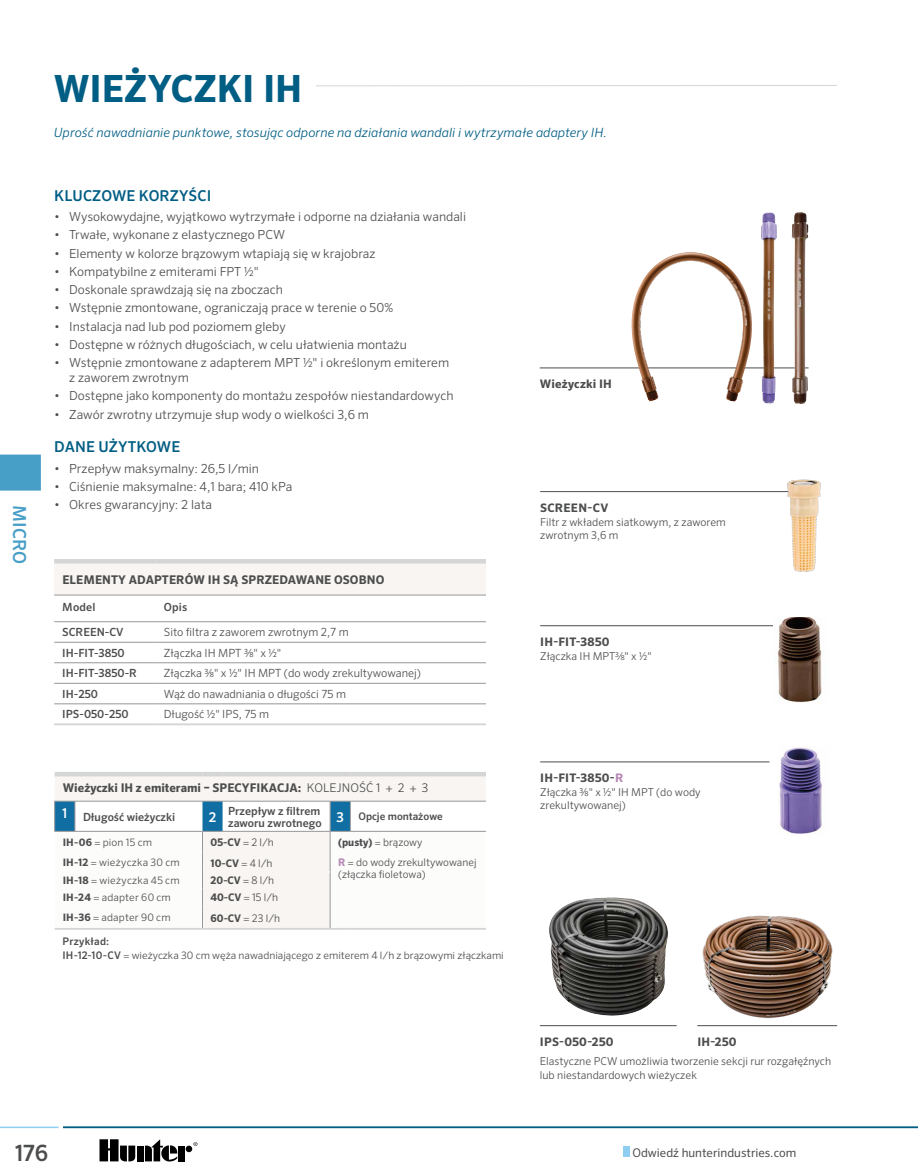
<style>
.page{position:relative;width:918px;height:1175px;background:#fff}
.page>*{position:absolute;margin:0;border:0;box-sizing:border-box;transform-origin:0 0}
.t1{font:700 37.5px "Sero Pro";letter-spacing:-.005em;color:#005d83}
.t2{font:500 22.5px "Sero Pro";color:#4c4d4d}
.t3{font:500 18px "Sero Pro";letter-spacing:.01em;color:#479ec7}
.t4{font:500 15px "Sero Pro";letter-spacing:.01em;color:#005d83}
.t5{font:500 13.5px "Sero Pro";color:#fff}
.t6{font:italic 300 12.75px "Sero Pro";letter-spacing:.01em;color:#005d83}
.t7{font:300 12.45px/15px "Sero Pro";color:#4c4d4d}
.t8{font:700 12px "Sero Pro";letter-spacing:.01em;color:#4c4d4d}
.t9{font:12px "Sero Pro";color:#4c4d4d}
.t10{font:700 11.7px "Sero Pro";letter-spacing:.015em;color:#4c4d4d}
.t11{font:300 11.25px "Sero Pro";color:#4c4d4d}
.t12{font:500 11.25px/12px "Sero Pro";color:#4c4d4d}
.t13{font:300 10.8px/13.5px "Sero Pro";color:#4c4d4d}
.t14{font:300 10.5px/12.6px "Sero Pro";color:#4c4d4d}
.t15{font:700 10.5px "Sero Pro";color:#4c4d4d}
.t16{font:500 10.5px "Sero Pro";letter-spacing:.02em;color:#4c4d4d}
.t17{font:300 10.35px "Sero Pro";color:#4c4d4d}
.s1{font-weight:300}
.s2{font-weight:700}
.s3{font-size:10.5px}
.s4{font-weight:700;color:#b585b5}
.s5{font-weight:500;font-size:10.5px}
.s6{color:#b585b5}
</style>
<div class="page">
<div style="left:623px;top:1146px;width:7px;height:10px;background:#8dcef2"></div>
<hr style="left:63px;top:1126px;width:855px;height:2px;background:#005d83">
<hr style="left:0;top:1126px;width:58px;height:2px;background:#8dcef2">
<svg style="left:194px;top:1142px;width:3px;height:4px"></svg>
<div style="left:137px;top:1145px;width:7px;height:16px;background:#000"></div>
<div style="left:186px;top:1145px;width:6px;height:7px;background:#000;border-radius:50%"></div>
<div style="left:178px;top:1145px;width:7px;height:16px;background:#000"></div>
<svg style="left:145px;top:1139px;width:32px;height:22px"></svg>
<svg style="left:100px;top:1139px;width:35px;height:22px"></svg>
<svg style="left:316px;top:85px;width:521px;height:2px"></svg>
<div style="left:0;top:454px;width:41px;height:36px;background:#479ec7"></div>
<img style="left:702px;top:915px;width:131px;height:104px">
<img style="left:549px;top:897px;width:119px;height:119px">
<div style="left:54px;top:561px;width:432px;height:34px;background:#f8f5f2"></div>
<svg style="left:54px;top:622px;width:432px;height:83px"></svg>
<hr style="left:54px;top:559px;width:102px;height:4px;background:#d4d5d5">
<hr style="left:156px;top:559px;width:330px;height:4px;background:#d4d5d5">
<hr style="left:54px;top:595px;width:102px;height:1px;background:#969798">
<hr style="left:156px;top:595px;width:330px;height:1px;background:#969798">
<hr style="left:54px;top:621px;width:102px;height:1px;background:#969798">
<hr style="left:54px;top:642px;width:102px;height:1px;background:#969798">
<hr style="left:54px;top:662px;width:102px;height:1px;background:#969798">
<hr style="left:156px;top:621px;width:330px;height:1px;background:#969798">
<hr style="left:156px;top:642px;width:330px;height:1px;background:#969798">
<hr style="left:156px;top:662px;width:330px;height:1px;background:#969798">
<hr style="left:54px;top:683px;width:102px;height:1px;background:#969798">
<hr style="left:156px;top:683px;width:330px;height:1px;background:#969798">
<hr style="left:54px;top:703px;width:102px;height:1px;background:#969798">
<hr style="left:156px;top:703px;width:330px;height:1px;background:#969798">
<hr style="left:54px;top:723px;width:102px;height:2px;background:#d4d5d5">
<hr style="left:156px;top:723px;width:330px;height:2px;background:#d4d5d5">
<hr style="left:540px;top:368px;width:269px;height:1px;background:#4c4d4d">
<hr style="left:540px;top:491px;width:257px;height:1px;background:#4c4d4d">
<hr style="left:540px;top:761px;width:230px;height:1px;background:#4c4d4d">
<hr style="left:540px;top:625px;width:276px;height:1px;background:#4c4d4d">
<hr style="left:697px;top:1025px;width:140px;height:1px;background:#4c4d4d">
<hr style="left:540px;top:1025px;width:137px;height:1px;background:#4c4d4d">
<svg style="left:55px;top:776px;width:431px;height:25px;fill:#f8f5f2"></svg>
<hr style="left:55px;top:772px;width:20px;height:4px;background:#d4d5d5">
<hr style="left:75px;top:772px;width:128px;height:4px;background:#d4d5d5">
<hr style="left:202px;top:772px;width:21px;height:4px;background:#d4d5d5">
<hr style="left:223px;top:772px;width:107px;height:4px;background:#d4d5d5">
<hr style="left:330px;top:772px;width:20px;height:4px;background:#d4d5d5">
<hr style="left:350px;top:772px;width:136px;height:4px;background:#d4d5d5">
<svg style="left:54px;top:801px;width:432px;height:128px"></svg>
<img style="left:779px;top:746px;width:43px;height:88px">
<img style="left:779px;top:479px;width:42px;height:93px">
<img style="left:774px;top:617px;width:48px;height:86px">
<img style="left:792px;top:213px;width:16px;height:191px">
<img style="left:761px;top:212px;width:15px;height:192px">
<img style="left:632px;top:252px;width:58px;height:149px">
<h1 class="t1" style="left:54px;top:66px;width:250px">WIEŻYCZKI IH</h1>
<h3 class="t3" style="left:30px;top:505px;width:61px;rotate:90deg">MICRO</h3>
<p class="t6" style="left:54px;top:125px;width:555px">Uprość nawadnianie punktowe, stosując odporne na działania wandali i wytrzymałe adaptery IH.</p>
<p class="t4" style="left:54px;top:186px;width:159px">KLUCZOWE KORZYŚCI</p>
<p class="t7" style="left:54px;top:209px;width:413px">• Wysokowydajne, wyjątkowo wytrzymałe i odporne na działania wandali</p>
<p class="t7" style="left:54px;top:227px;width:232px">• Trwałe, wykonane z elastycznego PCW</p>
<p class="t7" style="left:54px;top:246px;width:323px">• Elementy w kolorze brązowym wtapiają się w krajobraz</p>
<p class="t7" style="left:54px;top:264px;width:206px">• Kompatybilne z emiterami FPT ½"</p>
<p class="t7" style="left:54px;top:282px;width:230px">• Doskonale sprawdzają się na zboczach</p>
<p class="t7" style="left:54px;top:300px;width:341px">• Wstępnie zmontowane, ograniczają prace w terenie o 50%</p>
<p class="t7" style="left:54px;top:319px;width:233px">• Instalacja nad lub pod poziomem gleby</p>
<p class="t7" style="left:54px;top:337px;width:354px">• Dostępne w różnych długościach, w celu ułatwienia montażu</p>
<p class="t7" style="left:69px;top:355px;width:382px;text-indent:-15px">• Wstępnie zmontowane z adapterem MPT ½" i określonym emiterem z zaworem zwrotnym</p>
<p class="t7" style="left:54px;top:388px;width:401px">• Dostępne jako komponenty do montażu zespołów niestandardowych</p>
<p class="t7" style="left:54px;top:406px;width:316px">• Zawór zwrotny utrzymuje słup wody o wielkości 3,6 m</p>
<p class="t4" style="left:54px;top:438px;width:127px">DANE UŻYTKOWE</p>
<p class="t7" style="left:54px;top:460px;width:206px">• Przepływ maksymalny: 26,5 l/min</p>
<p class="t7" style="left:54px;top:479px;width:240px">• Ciśnienie maksymalne: 4,1 bara; 410 kPa</p>
<p class="t7" style="left:54px;top:497px;width:159px">• Okres gwarancyjny: 2 lata</p>
<p class="t8" style="left:62px;top:572px;width:324px">ELEMENTY ADAPTERÓW IH SĄ SPRZEDAWANE OSOBNO</p>
<p class="t12" style="left:62px;top:600px;width:35px">Model</p>
<p class="t12" style="left:164px;top:600px;width:25px">Opis</p>
<p class="t12" style="left:62px;top:626px;width:63px">SCREEN-CV</p>
<p class="t11" style="left:164px;top:625px;width:186px">Sito filtra z zaworem zwrotnym 2,7 m</p>
<p class="t12" style="left:62px;top:647px;width:64px">IH-FIT-3850</p>
<p class="t11" style="left:164px;top:646px;width:119px">Złączka IH MPT ⅜" x ½"</p>
<p class="t12" style="left:62px;top:667px;width:76px">IH-FIT-3850-R</p>
<p class="t11" style="left:164px;top:666px;width:259px">Złączka ⅜" x ½" IH MPT (do wody zrekultywowanej)</p>
<p class="t12" style="left:62px;top:688px;width:37px">IH-250</p>
<p class="t11" style="left:164px;top:687px;width:184px">Wąż do nawadniania o długości 75 m</p>
<p class="t12" style="left:62px;top:708px;width:68px">IPS-050-250</p>
<p class="t11" style="left:164px;top:707px;width:107px">Długość ½" IPS, 75 m</p>
<p class="t8" style="left:63px;top:780px;width:367px">Wieżyczki IH z emiterami – SPECYFIKACJA: <span class="s1">KOLEJNOŚĆ 1 + 2 + 3</span></p>
<p class="t12" style="left:62px;top:810px;width:115px"><sup>1</sup> Długość wieżyczki</p>
<p class="t5" style="left:209px;top:808px;width:9px">2</p>
<p class="t12" style="left:228px;top:804px;width:216px">Przepływ z filtrem<br>zaworu zwrotnego <sup>3</sup> <sup>Opcje</sup> <sup>montażowe</sup></p>
<p class="t17" style="left:63px;top:835px;width:91px"><span class="s2">IH-06</span> <span class="s3">=</span> pion 15 cm</p>
<p class="t15" style="left:211px;top:836px;width:65px">05-CV <span class="s1">= 2 l/h</span></p>
<p class="t14" style="left:338px;top:835px;width:86px"><span class="s2">(pusty)</span> = brązowy</p>
<p class="t17" style="left:63px;top:856px;width:118px"><span class="s2">IH-12</span> <span class="s3">=</span> wieżyczka 30 cm</p>
<p class="t15" style="left:211px;top:856px;width:63px">10-CV <span class="s1">= 4 l/h</span></p>
<p class="t14" style="left:338px;top:855px;width:140px"><span class="s4">R</span> = do wody zrekultywowanej (złączka fioletowa)</p>
<p class="t17" style="left:63px;top:874px;width:118px"><span class="s2">IH-18</span> <span class="s3">=</span> wieżyczka 45 cm</p>
<p class="t15" style="left:211px;top:874px;width:65px">20-CV <span class="s1">= 8 l/h</span></p>
<p class="t17" style="left:63px;top:891px;width:110px"><span class="s2">IH-24</span> <span class="s3">=</span> adapter 60 cm</p>
<p class="t14" style="left:211px;top:891px;width:69px"><span class="s2">40-CV</span> = 15 l/h</p>
<p class="t17" style="left:63px;top:911px;width:109px"><span class="s2">IH-36</span> <span class="s3">=</span> adapter 90 cm</p>
<p class="t14" style="left:211px;top:911px;width:71px"><span class="s2">60-CV</span> = 23 l/h</p>
<p class="t16" style="left:63px;top:935px;width:48px">Przykład:</p>
<p class="t17" style="left:63px;top:949px;width:443px"><span class="s5">IH-12-10-CV</span> = wieżyczka 30 cm węża nawadniającego z emiterem 4 l/h z brązowymi złączkami</p>
<p class="t10" style="left:540px;top:377px;width:74px">Wieżyczki IH</p>
<p class="t10" style="left:540px;top:501px;width:70px">SCREEN-CV</p>
<p class="t13" style="left:540px;top:515px;width:187px">Filtr z wkładem siatkowym, z zaworem zwrotnym 3,6 m</p>
<p class="t10" style="left:540px;top:635px;width:71px">IH-FIT-3850</p>
<p class="t13" style="left:540px;top:649px;width:113px">Złączka IH MPT3/8" x ½"</p>
<p class="t10" style="left:540px;top:771px;width:85px">IH-FIT-3850-<span class="s6">R</span></p>
<p class="t13" style="left:540px;top:785px;width:162px">Złączka ⅜" x ½" IH MPT (do wody zrekultywowanej)</p>
<p class="t10" style="left:540px;top:1034px;width:75px">IPS-050-250</p>
<p class="t10" style="left:697px;top:1034px;width:41px">IH-250</p>
<p class="t13" style="left:540px;top:1054px;width:293px">Elastyczne PCW umożliwia tworzenie sekcji rur rozgałęźnych lub niestandardowych wieżyczek</p>
<h2 class="t2" style="left:15px;top:1139px;width:35px">176</h2>
<p class="t9" style="left:632px;top:1145px;width:166px">Odwiedź hunterindustries.com</p>
</div>
